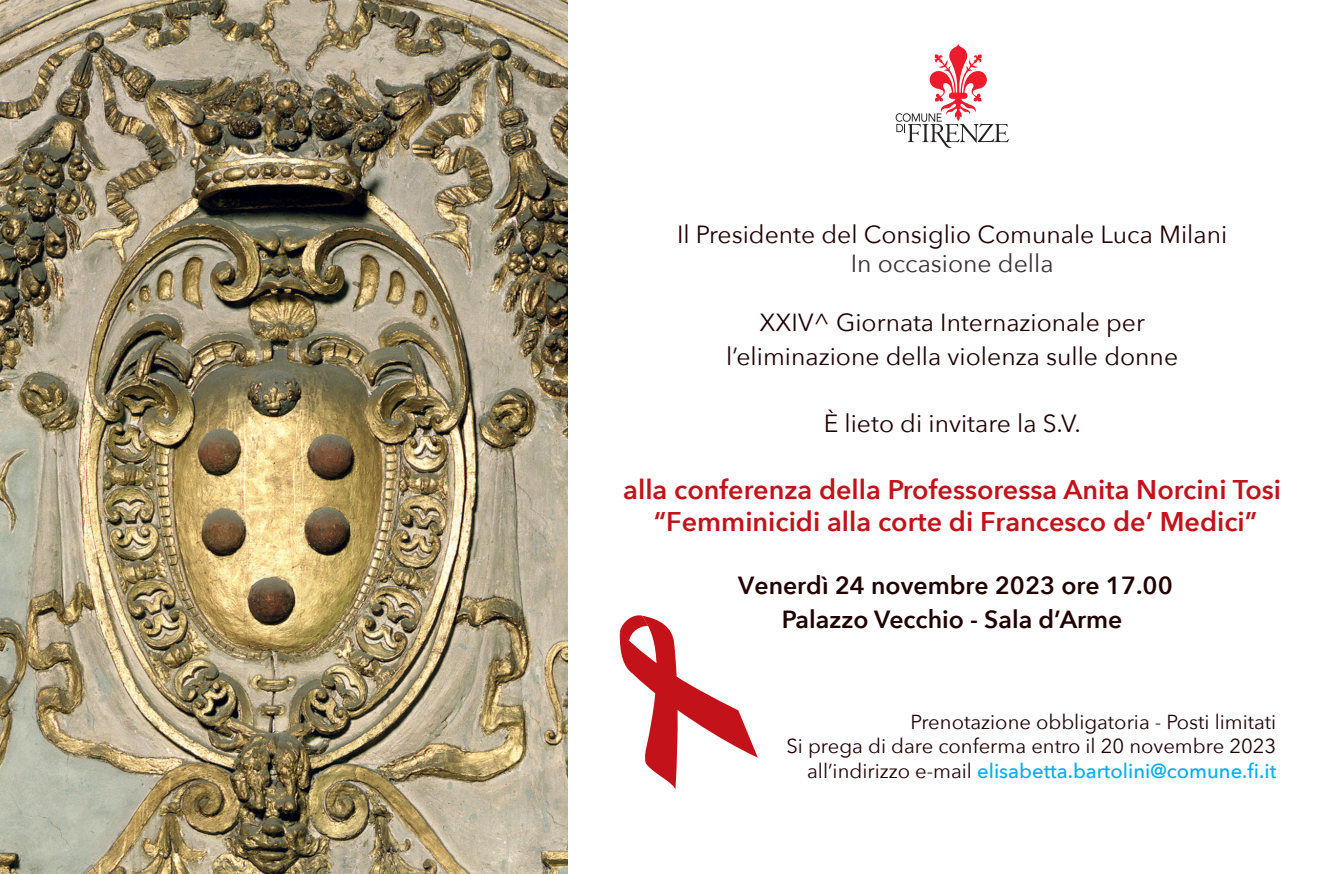
<style>
.page{position:relative;width:1340px;height:874px;background:#fff}
.page>*{position:absolute;margin:0;border:0;box-sizing:border-box;transform-origin:0 0}
.t1{font:600 27px/32.4px "Avenir Next";color:#c4121a;text-align:center}
.t2{font:24.75px/29.2px "Avenir Next";color:#200000;text-align:center}
.t3{font:600 24.75px/33.8px "Avenir Next";color:#200000;text-align:center}
.t4{font:20.25px "Avenir Next";color:#200000}
.t5{font:500 20.25px "Avenir Next";color:#00aeef}
.s1{color:#3a3134}
.s2{font-weight:400;color:#200000}
</style>
<div class="page">
<img style="left:0;top:0;width:567px;height:874px">
<svg style="left:895px;top:43px;width:113px;height:105px"></svg>
<svg style="left:619px;top:615px;width:138px;height:175px"></svg>
<p class="t2" style="left:677px;top:218px;width:551px">Il Presidente del Consiglio Comunale Luca Milani<br><span class="s1">In occasione della</span></p>
<p class="t2" style="left:726px;top:304px;width:453px;line-height:33.8px">XXIV^ Giornata Internazionale per l’eliminazione della violenza sulle donne</p>
<p class="t2" style="left:823px;top:408px;width:259px">È lieto di invitare la S.V.</p>
<p class="t1" style="left:623px;top:472px;width:659px">alla conferenza della Professoressa Anita Norcini Tosi “Femminicidi alla corte di Francesco de’ Medici”</p>
<p class="t3" style="left:738px;top:568px;width:436px">Venerdì 24 novembre 2023 ore 17.00<br>Palazzo Vecchio - Sala d’Arme</p>
<p class="t4" style="left:910px;top:705px;width:367px">Prenotazione obbligatoria - Posti limitati</p>
<p class="t4" style="left:786px;top:729px;width:491px">Si prega di dare conferma entro il 20 novembre 2023</p>
<p class="t5" style="left:807px;top:753px;width:471px"><span class="s2">all’indirizzo e-mail</span> elisabetta.bartolini@comune.fi.it</p>
</div>
